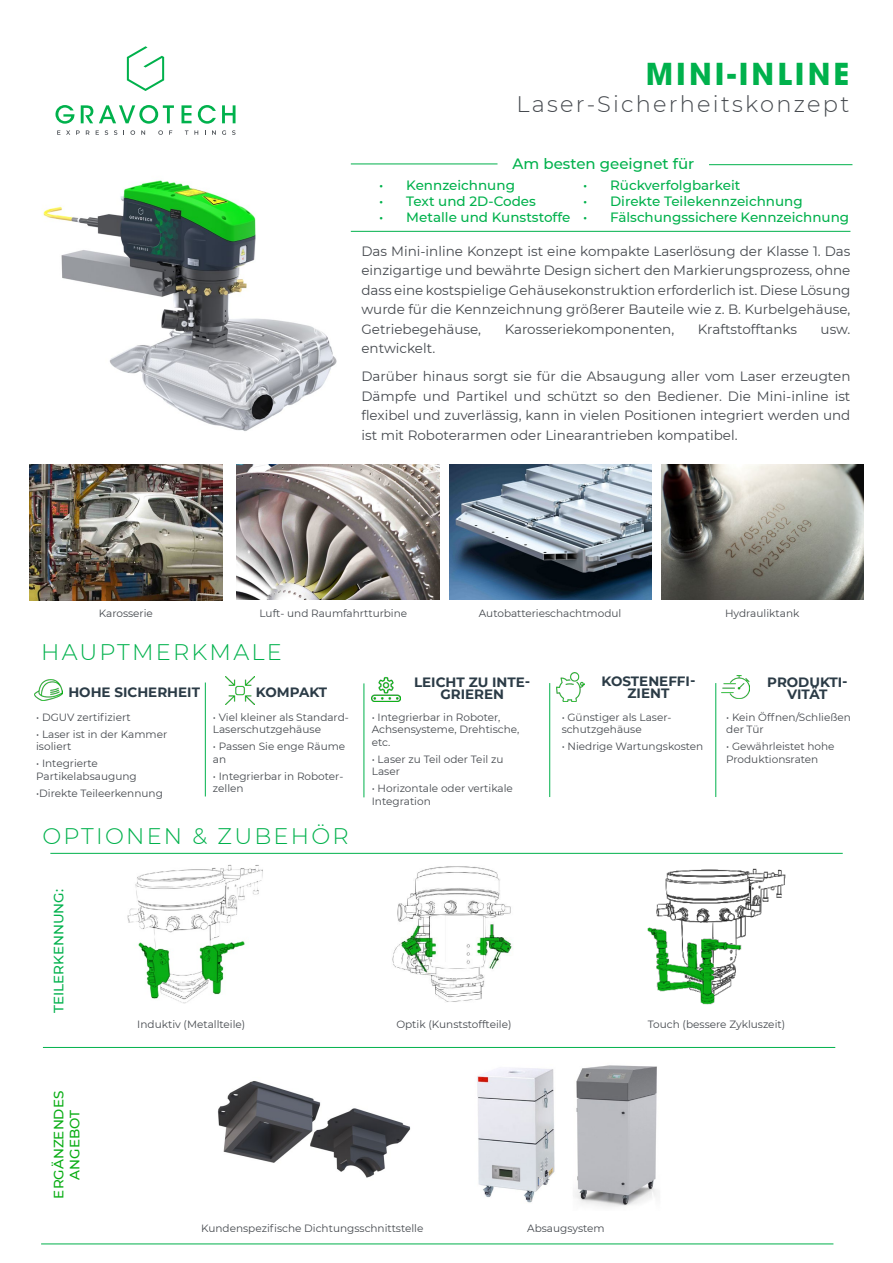
<style>
.page{position:relative;width:893px;height:1263px;background:#fff}
.page>*{position:absolute;margin:0;border:0;box-sizing:border-box;transform-origin:0 0}
.t1{font:700 30px "Avant Garde";letter-spacing:.1em;color:#00b14c}
.t2{font:300 22.5px "Montserrat";letter-spacing:.1em;color:#00b14c}
.t3{font:300 22.5px "Montserrat";letter-spacing:.1em;color:#45494e}
.t4{font:500 15px "Montserrat";color:#00b14c}
.t5{font:13.5px/19.5px "Montserrat";color:#45494e;text-align:justify}
.t6{font:500 13.5px "Montserrat";color:#00b14c}
.t7{font:700 13.5px/12px "Montserrat";color:#2b3b46;text-align:center}
.t8{font:500 13.5px/16.2px "Montserrat";color:#09ad14;text-align:center}
.t9{font:10.5px/12.6px "Montserrat";color:#45494e}
</style>
<div class="page">
<img style="left:43px;top:180px;width:308px;height:251px">
<img style="left:30px;top:465px;width:192px;height:136px">
<img style="left:237px;top:465px;width:202px;height:135px">
<img style="left:449px;top:465px;width:202px;height:135px">
<img style="left:661px;top:465px;width:202px;height:135px">
<img style="left:127px;top:864px;width:136px;height:140px">
<img style="left:392px;top:866px;width:120px;height:136px">
<img style="left:647px;top:868px;width:139px;height:137px">
<img style="left:477px;top:1068px;width:78px;height:135px">
<img style="left:217px;top:1081px;width:194px;height:97px">
<img style="left:575px;top:1065px;width:82px;height:142px">
<svg style="left:55px;top:105px;width:19px;height:19px"></svg>
<svg style="left:81px;top:105px;width:12px;height:18px"></svg>
<svg style="left:99px;top:105px;width:75px;height:19px"></svg>
<svg style="left:181px;top:105px;width:11px;height:18px"></svg>
<svg style="left:198px;top:105px;width:18px;height:19px"></svg>
<svg style="left:222px;top:105px;width:14px;height:18px"></svg>
<svg style="left:57px;top:130px;width:3px;height:5px"></svg>
<svg style="left:66px;top:130px;width:4px;height:5px"></svg>
<svg style="left:76px;top:130px;width:4px;height:5px"></svg>
<svg style="left:86px;top:130px;width:4px;height:5px"></svg>
<svg style="left:96px;top:130px;width:3px;height:5px"></svg>
<svg style="left:105px;top:130px;width:3px;height:5px"></svg>
<svg style="left:114px;top:130px;width:3px;height:5px"></svg>
<svg style="left:130px;top:130px;width:5px;height:5px"></svg>
<svg style="left:141px;top:130px;width:4px;height:5px"></svg>
<svg style="left:158px;top:130px;width:5px;height:5px"></svg>
<svg style="left:169px;top:130px;width:3px;height:5px"></svg>
<svg style="left:185px;top:130px;width:13px;height:5px"></svg>
<svg style="left:212px;top:130px;width:4px;height:5px"></svg>
<svg style="left:222px;top:130px;width:4px;height:5px"></svg>
<svg style="left:232px;top:130px;width:4px;height:5px"></svg>
<svg style="left:127px;top:46px;width:37px;height:45px"></svg>
<hr style="left:205px;top:682px;width:1px;height:114px;background:#00b14c">
<hr style="left:364px;top:683px;width:1px;height:114px;background:#00b14c">
<hr style="left:549px;top:683px;width:1px;height:114px;background:#00b14c">
<hr style="left:715px;top:683px;width:1px;height:114px;background:#00b14c">
<hr style="left:351px;top:164px;width:146px;height:1px;background:#00b14c">
<hr style="left:351px;top:231px;width:499px;height:1px;background:#00b14c">
<hr style="left:709px;top:164px;width:143px;height:1px;background:#00b14c">
<hr style="left:50px;top:853px;width:793px;height:1px;background:#00b14c">
<hr style="left:43px;top:1047px;width:792px;height:1px;background:#00b14c">
<hr style="left:41px;top:1243px;width:792px;height:1px;background:#00b14c">
<img style="left:35px;top:679px;width:28px;height:22px">
<img style="left:226px;top:676px;width:28px;height:28px">
<img style="left:372px;top:677px;width:28px;height:24px">
<img style="left:557px;top:673px;width:28px;height:28px">
<img style="left:721px;top:675px;width:28px;height:24px">
<h1 class="t1" style="left:646px;top:55px;width:205px">MINI-INLINE</h1>
<h2 class="t3" style="left:516px;top:89px;width:334px">Laser-Sicherheitskonzept</h2>
<h3 class="t4" style="left:513px;top:154px;width:183px">Am besten geeignet für</h3>
<p class="t6" style="left:379px;top:176px;width:137px">• Kennzeichnung</p>
<p class="t6" style="left:379px;top:192px;width:158px">• Text und 2D-Codes</p>
<p class="t6" style="left:379px;top:208px;width:192px">• Metalle und Kunststoffe</p>
<p class="t6" style="left:583px;top:176px;width:159px">• Rückverfolgbarkeit</p>
<p class="t6" style="left:583px;top:192px;width:221px">• Direkte Teilekennzeichnung</p>
<p class="t6" style="left:583px;top:208px;width:268px">• Fälschungssichere Kennzeichnung</p>
<p class="t5" style="left:361px;top:241px;width:491px">Das Mini-inline Konzept ist eine kompakte Laserlösung der Klasse 1. Das einzigartige und bewährte Design sichert den Markierungsprozess, ohne dass eine kostspielige Gehäusekonstruktion erforderlich ist. Diese Lösung wurde für die Kennzeichnung größerer Bauteile wie z. B. Kurbelgehäuse, Getriebegehäuse,</p>
<p class="t5" style="left:505px;top:319px;width:171px">Karosseriekomponenten,</p>
<p class="t5" style="left:698px;top:319px;width:101px">Kraftstofftanks</p>
<p class="t5" style="left:821px;top:319px;width:31px">usw.</p>
<p class="t5" style="left:361px;top:334px;width:490px;line-height:28px">entwickelt.<br>Darüber hinaus sorgt sie für die Absaugung aller vom Laser erzeugten</p>
<p class="t5" style="left:361px;top:386px;width:490px">Dämpfe und Partikel und schützt so den Bediener. Die Mini-inline ist flexibel und zuverlässig, kann in vielen Positionen integriert werden und ist mit Roboterarmen oder Linearantrieben kompatibel.</p>
<p class="t9" style="left:99px;top:607px;width:56px">Karosserie</p>
<p class="t9" style="left:259px;top:607px;width:149px">Luft- und Raumfahrtturbine</p>
<p class="t9" style="left:479px;top:607px;width:144px">Autobatterieschachtmodul</p>
<p class="t9" style="left:725px;top:607px;width:76px">Hydrauliktank</p>
<h2 class="t2" style="left:41px;top:637px;width:242px">HAUPTMERKMALE</h2>
<p class="t7" style="left:68px;top:685px;width:133px">HOHE SICHERHEIT</p>
<p class="t7" style="left:256px;top:685px;width:73px">KOMPAKT</p>
<p class="t7" style="left:414px;top:676px;width:118px">LEICHT ZU INTE-<br>GRIEREN</p>
<p class="t7" style="left:601px;top:674px;width:96px">KOSTENEFFI-<br>ZIENT</p>
<p class="t7" style="left:767px;top:676px;width:82px">PRODUKTI-<br>VITÄT</p>
<p class="t9" style="left:36px;top:710px;width:96px">• DGUV zertifiziert</p>
<p class="t9" style="left:36px;top:727px;width:133px">• Laser ist in der Kammer isoliert</p>
<p class="t9" style="left:36px;top:757px;width:102px">• Integrierte<br>Partikelabsaugung</p>
<p class="t9" style="left:36px;top:786px;width:128px">•Direkte Teileerkennung</p>
<p class="t9" style="left:213px;top:710px;width:137px">• Viel kleiner als Standard-<br>Laserschutzgehäuse</p>
<p class="t9" style="left:213px;top:740px;width:134px">• Passen Sie enge Räume an</p>
<p class="t9" style="left:213px;top:769px;width:132px">• Integrierbar in Roboter&shy;zellen</p>
<h2 class="t2" style="left:43px;top:820px;width:308px">OPTIONEN &amp; ZUBEHÖR</h2>
<p class="t6" style="left:49px;top:1013px;width:125px;rotate:-90deg">TEILERKENNUNG:</p>
<p class="t9" style="left:372px;top:710px;width:149px">• Integrierbar in Roboter,<br>Achsensysteme, Drehtische, etc.</p>
<p class="t9" style="left:372px;top:752px;width:133px">• Laser zu Teil oder Teil zu<br>Laser</p>
<p class="t9" style="left:372px;top:782px;width:143px">• Horizontale oder vertikale<br>Integration</p>
<p class="t9" style="left:562px;top:710px;width:111px">• Günstiger als Laser&shy;schutzgehäuse</p>
<p class="t9" style="left:562px;top:740px;width:143px">• Niedrige Wartungskosten</p>
<p class="t9" style="left:726px;top:710px;width:126px">• Kein Öffnen/Schließen der Tür</p>
<p class="t9" style="left:726px;top:740px;width:110px">• Gewährleistet hohe<br>Produktionsraten</p>
<p class="t8" style="left:50px;top:1198px;width:109px;rotate:-90deg">ERGÄNZENDES<br>ANGEBOT</p>
<p class="t9" style="left:137px;top:1017px;width:110px">Induktiv (Metallteile)</p>
<p class="t9" style="left:396px;top:1017px;width:117px">Optik (Kunststoffteile)</p>
<p class="t9" style="left:648px;top:1017px;width:139px">Touch (bessere Zykluszeit)</p>
<p class="t9" style="left:201px;top:1221px;width:224px">Kundenspezifische Dichtungsschnittstelle</p>
<p class="t9" style="left:527px;top:1221px;width:79px">Absaugsystem</p>
</div>
